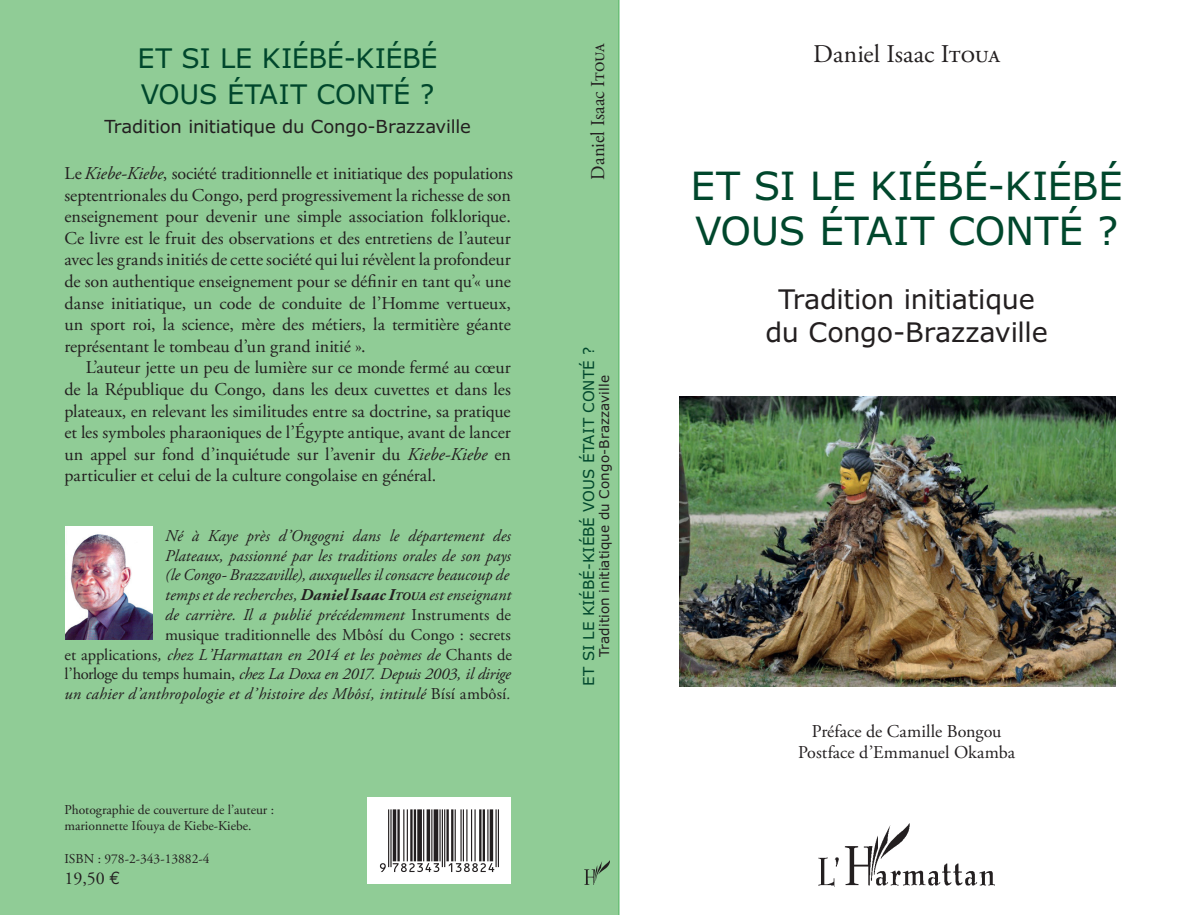
<style>
.page{position:relative;width:1193px;height:915px;background:#fff}
.page>*{position:absolute;margin:0;border:0;box-sizing:border-box;transform-origin:0 0}
.t1{font:39px/45px "Verdana";letter-spacing:-.01em;color:#00472c}
.t2{font:27px/32.4px "Verdana";letter-spacing:-.01em;color:#231f20;text-align:center}
.t3{font:27px/36px "Verdana";letter-spacing:-.005em;color:#00472c}
.t4{font:25.5px "Adobe Garamond Pro";color:#231f20}
.t5{font:19.5px "Adobe Garamond Pro";color:#231f20;scale:.95 1}
.t6{font:18px/21.6px "Adobe Garamond Pro";color:#231f20;text-align:justify}
.t7{font:18px "Verdana";letter-spacing:-.01em;color:#231f20}
.t8{font:italic 16.5px/19.8px "Adobe Garamond Pro";letter-spacing:.005em;color:#231f20;text-align:right}
.t9{font:15px "Verdana";letter-spacing:.005em;color:#00472c}
.t10{font:13.5px/16.2px "Adobe Garamond Pro";color:#231f20}
.t11{font:13.5px "Verdana";letter-spacing:.005em;color:#231f20}
.s1{font-style:italic}
.s2{font-weight:700}
.s3{font-weight:700;font-size:11.55px}
.s4{font-style:normal}
.s5{font-family:"Euro Mono"}
</style>
<div class="page">
<div style="left:0;top:0;width:619px;height:915px;background:#90cc96"></div>
<img style="left:819px;top:824px;width:175px;height:62px">
<img style="left:584px;top:860px;width:26px;height:24px">
<div style="left:368px;top:797px;width:143px;height:87px;background:#fff"></div>
<img style="left:65px;top:526px;width:87px;height:114px">
<svg style="left:380px;top:809px;width:119px;height:63px"></svg>
<img style="left:680px;top:396px;width:435px;height:290px">
<h2 class="t3" style="left:138px;top:43px;width:301px">ET SI LE KIÉBÉ-KIÉBÉ<br>VOUS ÉTAIT CONTÉ ?</h2>
<p class="t7" style="left:104px;top:119px;width:368px">Tradition initiatique du Congo-Brazzaville</p>
<p class="t6" style="left:64px;top:164px;width:450px">Le <span class="s1">Kiebe-Kiebe</span>, société traditionnelle et initiatique des populations septentrionales du Congo, perd progressivement la richesse de son enseignement pour devenir une simple association folklorique.<br>Ce livre est le fruit des observations et des entretiens de l’auteur avec les grands initiés de cette société qui lui révèlent la profondeur de son authentique enseignement pour se définir en tant qu’« une danse initiatique, un code de conduite de l’Homme vertueux, un sport roi, la science, mère des métiers, la termitière géante représentant le tombeau d’un grand initié ».</p>
<p class="t6" style="left:64px;top:359px;width:448px;text-indent:21px">L’auteur jette un peu de lumière sur ce monde fermé au cœur de la République du Congo, dans les deux cuvettes et dans les plateaux, en relevant les similitudes entre sa doctrine, sa pratique et les symboles pharaoniques de l’Égypte antique, avant de lancer un appel sur fond d’inquiétude sur l’avenir du <span class="s1">Kiebe-Kiebe</span> en particulier et celui de la culture congolaise en général.</p>
<p class="t8" style="left:64px;top:527px;width:449px">Né à Kaye près d’Ongogni dans le département des<br>Plateaux, passionné par les traditions orales de son pays<br>(le Congo- Brazzaville), auxquelles il consacre beaucoup de<br>temps et de recherches, <span class="s2">Daniel Isaac I</span><span class="s3">TOUA</span> est enseignant<br>de carrière. Il a publié précédemment <span class="s4">Instruments de<br>musique traditionnelle des Mbôsí du Congo : secrets<br>et applications</span>, chez L’Harmattan en 2014 et les poèmes de <span class="s4">Chants de l’horloge du temps humain,</span> chez La Doxa en 2017. Depuis 2003, il dirige un cahier d’anthropologie et d’ histoire des Mbôsí, intitulé <span class="s4">Bísí ambôsí</span>.</p>
<p class="t10" style="left:64px;top:803px;width:211px">Photographie de couverture de l’auteur : marionnette Ifouya de Kiebe-Kiebe.</p>
<p class="t10" style="left:64px;top:851px;width:147px">ISBN : 978-2-343-13882-4</p>
<p class="t6" style="left:64px;top:869px;width:57px">19,50 <span class="s5">€</span></p>
<p class="t5" style="left:590px;top:180px;width:145px;rotate:-90deg">Daniel Isaac Itoua</p>
<p class="t9" style="left:583px;top:686px;width:341px;rotate:-90deg">ET SI LE KIÉBÉ-KIÉBÉ VOUS ÉTAIT CONTÉ ?</p>
<p class="t11" style="left:599px;top:657px;width:283px;rotate:-90deg">Tradition initiatique du Congo-Brazzaville</p>
<h3 class="t4" style="left:813px;top:44px;width:188px">Daniel Isaac Itoua</h3>
<h1 class="t1" style="left:690px;top:166px;width:433px">ET SI LE KIÉBÉ-KIÉBÉ<br>VOUS ÉTAIT CONTÉ ?</h1>
<h2 class="t2" style="left:765px;top:286px;width:284px">Tradition initiatique du Congo-Brazzaville</h2>
<p class="t6" style="left:798px;top:722px;width:219px;text-align:center">Préface de Camille Bongou<br>Postface d’Emmanuel Okamba</p>
</div>
